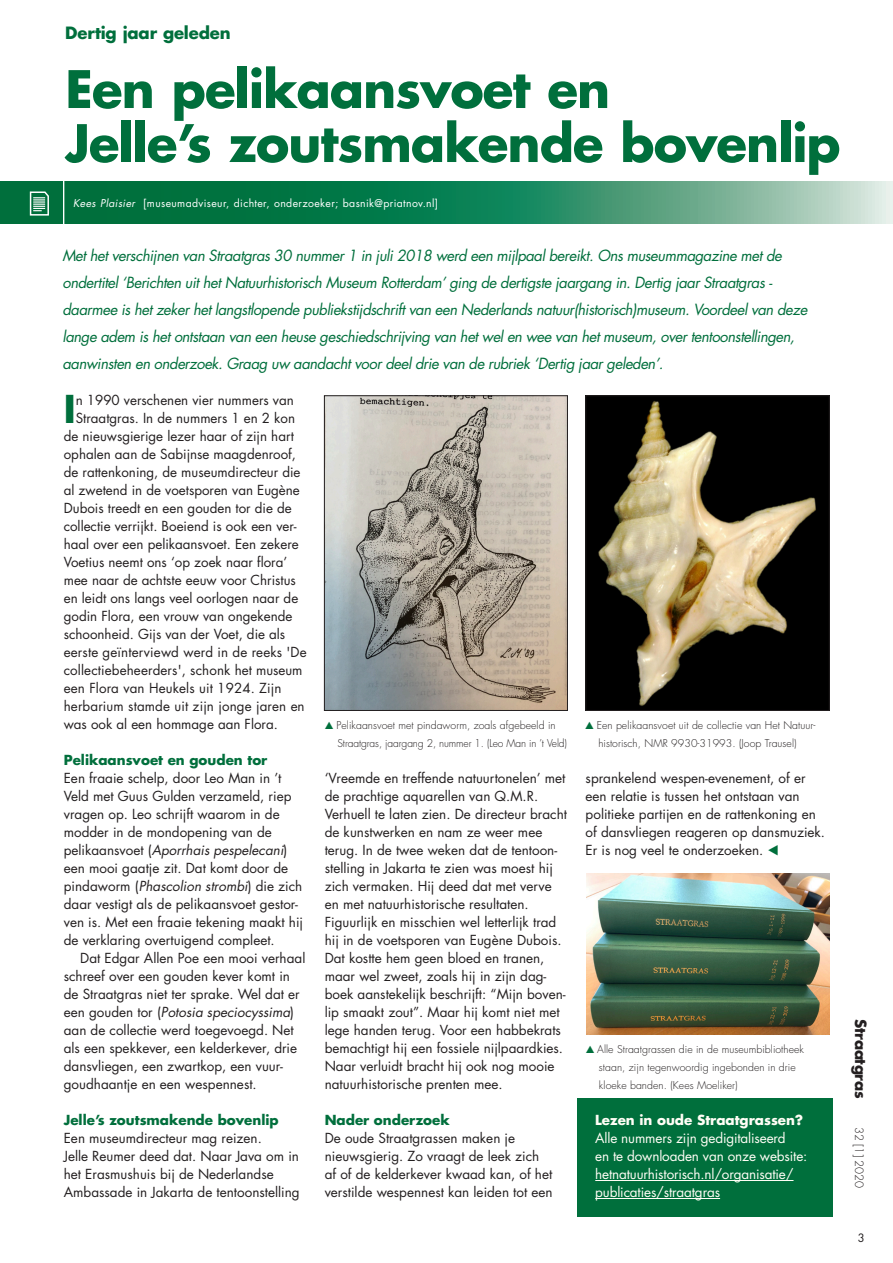
<style>
.page{position:relative;width:893px;height:1263px;background:#fff}
.page>*{position:absolute;margin:0;border:0;box-sizing:border-box;transform-origin:0 0}
.kop{font:700 50.25px "Futura Std";letter-spacing:-.02em;color:#006f3c}
.lopende_tekst_kop{font:700 37.35px "Futura Std";color:#006f3c}
.inhoudsopgave_kop{font:700 16.5px "Futura Std";letter-spacing:-.01em;color:#006f3c}
.Hoofdtekst{font:italic 15px/27px "Futura Std";letter-spacing:-.03em;color:#006f3c}
.t1{font:700 15px "Futura Std";letter-spacing:-.02em;color:#231f20}
.lopende_tekst_kop-2{font:13.5px/18px "Futura Std";color:#231f20}
.lopende_tekst_kop-3{font:13.5px/18px "Futura Std";letter-spacing:-.01em;color:#fffef6}
.lopende_tekst_kop-4{font:italic 13.5px "Futura Std";color:#231f20}
.lopende_tekst_kop-5{font:700 13.5px "Futura Std";color:#006f3c}
.lopende_tekst_kop-6{font:700 13.5px "Futura Std";color:#fffef6}
.t2{font:300 11.25px "Futura Std";letter-spacing:-.02em;color:#231f20}
.t3{font:11.25px "Futura Std";color:#231f20}
.No_Spacing{font:300 10.5px/18px "Futura Std";letter-spacing:.005em;color:#231f20}
.Normaal{font:10.5px "Futura Std";letter-spacing:.035em;color:#fff}
.s1{font-style:italic}
.s2{font-style:normal}
.s3{font-family:"European Pi Three";font-weight:400;color:#006f3c}
.s4{font-family:"European Pi Three";color:#006f3c}
</style>
<div class="page">
<svg style="left:0;top:181px;width:893px;height:43px;background:#338f68"></svg>
<svg style="left:29px;top:191px;width:21px;height:25px"></svg>
<hr style="left:63px;top:180px;width:1px;height:51px;background:#fff">
<img style="left:326px;top:398px;width:240px;height:311px">
<div style="left:324px;top:396px;width:244px;height:315px;border:1px solid #231f20"></div>
<img style="left:588px;top:398px;width:239px;height:311px">
<div style="left:586px;top:396px;width:243px;height:315px;border:1px solid #231f20"></div>
<img style="left:587px;top:873px;width:243px;height:162px">
<div style="left:577px;top:1098px;width:256px;height:118px;background:#006f3c"></div>
<hr style="left:595px;top:1180px;width:198px;height:1px;background:#fffef6">
<hr style="left:595px;top:1198px;width:125px;height:1px;background:#fffef6">
<p class="inhoudsopgave_kop" style="left:65px;top:22px;width:167px">Dertig jaar geleden</p>
<p class="kop" style="left:65px;top:56px;width:546px">Een pelikaansvoet en</p>
<p class="kop" style="left:65px;top:110px;width:777px">Jelle’s zoutsmakende bovenlip</p>
<p class="Normaal" style="left:73px;top:196px;width:367px"><span class="s1">Kees Plaisier</span> [museumadviseur, dichter, onderzoeker; basnik@priatnov.nl]</p>
<p class="Hoofdtekst" style="left:62px;top:242px;width:746px">Met het verschijnen van Straatgras 30 nummer 1 in juli 2018 werd een mijlpaal bereikt. Ons museummagazine met de ondertitel ‘Berichten uit het Natuurhistorisch Museum Rotterdam’ ging de dertigste jaargang in. Dertig jaar Straatgras - daarmee is het zeker het langstlopende publiekstijdschrift van een Nederlands natuur(historisch)museum. Voordeel van deze lange adem is het ontstaan van een heuse geschiedschrijving van het wel en wee van het museum, over tentoonstellingen, aanwinsten en onderzoek. Graag uw aandacht voor deel drie van de rubriek ‘Dertig jaar geleden’.</p>
<p class="lopende_tekst_kop" style="left:64px;top:384px;width:13px">I</p>
<p class="lopende_tekst_kop-2" style="left:76px;top:391px;width:220px">n 1990 verschenen vier nummers van</p>
<p class="lopende_tekst_kop-2" style="left:76px;top:409px;width:221px">Straatgras. In de nummers 1 en 2 kon</p>
<p class="lopende_tekst_kop-2" style="left:64px;top:427px;width:232px">de nieuwsgierige lezer haar of zijn hart</p>
<p class="lopende_tekst_kop-2" style="left:64px;top:445px;width:234px">ophalen aan de Sabijnse maagdenroof,</p>
<p class="lopende_tekst_kop-2" style="left:64px;top:463px;width:238px">de rattenkoning, de museumdirecteur die</p>
<p class="lopende_tekst_kop-2" style="left:64px;top:481px;width:238px">al zwetend in de voetsporen van Eugène</p>
<p class="lopende_tekst_kop-2" style="left:64px;top:499px;width:229px">Dubois treedt en een gouden tor die de</p>
<p class="lopende_tekst_kop-2" style="left:64px;top:517px;width:234px">collectie verrijkt. Boeiend is ook een ver-</p>
<p class="lopende_tekst_kop-2" style="left:64px;top:535px;width:237px">haal over een pelikaansvoet. Een zekere</p>
<p class="lopende_tekst_kop-2" style="left:64px;top:553px;width:225px">Voetius neemt ons ‘op zoek naar flora’</p>
<p class="lopende_tekst_kop-2" style="left:64px;top:571px;width:234px">mee naar de achtste eeuw voor Christus</p>
<p class="lopende_tekst_kop-2" style="left:64px;top:589px;width:236px">en leidt ons langs veel oorlogen naar de</p>
<p class="lopende_tekst_kop-2" style="left:64px;top:607px;width:230px">godin Flora, een vrouw van ongekende</p>
<p class="lopende_tekst_kop-2" style="left:64px;top:625px;width:223px">schoonheid. Gijs van der Voet, die als</p>
<p class="lopende_tekst_kop-2" style="left:64px;top:643px;width:244px">eerste geïnterviewd werd in de reeks 'De</p>
<p class="lopende_tekst_kop-2" style="left:64px;top:661px;width:240px">collectiebeheerders', schonk het museum</p>
<p class="lopende_tekst_kop-2" style="left:64px;top:679px;width:219px">een Flora van Heukels uit 1924. Zijn</p>
<p class="lopende_tekst_kop-2" style="left:64px;top:697px;width:242px">herbarium stamde uit zijn jonge jaren en</p>
<p class="lopende_tekst_kop-2" style="left:64px;top:715px;width:216px">was ook al een hommage aan Flora.</p>
<p class="lopende_tekst_kop-5" style="left:64px;top:751px;width:205px">Pelikaansvoet en gouden tor</p>
<p class="lopende_tekst_kop-2" style="left:64px;top:769px;width:219px">Een fraaie schelp, door Leo Man in ’t</p>
<p class="lopende_tekst_kop-2" style="left:64px;top:787px;width:229px">Veld met Guus Gulden verzameld, riep</p>
<p class="lopende_tekst_kop-2" style="left:64px;top:805px;width:217px">vragen op. Leo schrijft waarom in de</p>
<p class="lopende_tekst_kop-2" style="left:64px;top:823px;width:210px">modder in de mondopening van de</p>
<p class="lopende_tekst_kop-4" style="left:64px;top:841px;width:225px"><span class="s2">pelikaansvoet (</span>Aporrhais pespelecani<span class="s2">)</span></p>
<p class="lopende_tekst_kop-2" style="left:64px;top:859px;width:226px">een mooi gaatje zit. Dat komt door de</p>
<p class="lopende_tekst_kop-2" style="left:64px;top:877px;width:240px">pindaworm (<span class="s1">Phascolion strombi</span>) die zich</p>
<p class="lopende_tekst_kop-2" style="left:64px;top:895px;width:236px">daar vestigt als de pelikaansvoet gestor-</p>
<p class="lopende_tekst_kop-2" style="left:64px;top:913px;width:241px">ven is. Met een fraaie tekening maakt hij</p>
<p class="lopende_tekst_kop-2" style="left:64px;top:931px;width:212px">de verklaring overtuigend compleet.</p>
<p class="lopende_tekst_kop-2" style="left:80px;top:949px;width:227px">Dat Edgar Allen Poe een mooi verhaal</p>
<p class="lopende_tekst_kop-2" style="left:64px;top:967px;width:228px">schreef over een gouden kever komt in</p>
<p class="lopende_tekst_kop-2" style="left:64px;top:985px;width:238px">de Straatgras niet ter sprake. Wel dat er</p>
<p class="lopende_tekst_kop-4" style="left:64px;top:1003px;width:232px"><span class="s2">een gouden tor (</span>Potosia speciocyssima<span class="s2">)</span></p>
<p class="lopende_tekst_kop-2" style="left:64px;top:1021px;width:232px">aan de collectie werd toegevoegd. Net</p>
<p class="lopende_tekst_kop-2" style="left:64px;top:1039px;width:235px">als een spekkever, een kelderkever, drie</p>
<p class="lopende_tekst_kop-2" style="left:64px;top:1057px;width:221px">dansvliegen, een zwartkop, een vuur-</p>
<p class="lopende_tekst_kop-2" style="left:64px;top:1075px;width:194px">goudhaantje en een wespennest.</p>
<p class="lopende_tekst_kop-5" style="left:64px;top:1111px;width:216px">Jelle’s zoutsmakende bovenlip</p>
<p class="lopende_tekst_kop-2" style="left:64px;top:1129px;width:237px">Een museumdirecteur mag reizen.<br>Jelle Reumer deed dat. Naar Java om in het Erasmushuis bij de Nederlandse Ambassade in Jakarta de tentoonstelling</p>
<p class="No_Spacing" style="left:337px;top:716px;width:231px;text-indent:-13px"><span class="s3">G</span> Pelikaansvoet met pindaworm, zoals afgebeeld in<br>Straatgras, jaargang 2, nummer 1. (Leo Man in ’t Veld)</p>
<p class="lopende_tekst_kop-2" style="left:325px;top:769px;width:242px">‘Vreemde en treffende natuurtonelen’ met de prachtige aquarellen van Q.M.R.</p>
<p class="lopende_tekst_kop-2" style="left:325px;top:805px;width:244px">Verhuell te laten zien. De directeur bracht de kunstwerken en nam ze weer mee terug. In de twee weken dat de tentoon&shy;stelling in Jakarta te zien was moest hij zich vermaken. Hij deed dat met verve en met natuurhistorische resultaten.<br>Figuurlijk en misschien wel letterlijk trad hij in de voetsporen van Eugène Dubois.<br>Dat kostte hem geen bloed en tranen, maar wel zweet, zoals hij in zijn dag&shy;boek aanstekelijk beschrijft: “Mijn boven&shy;lip smaakt zout”. Maar hij komt niet met lege handen terug. Voor een habbekrats bemachtigt hij een fossiele nijlpaardkies.<br>Naar verluidt bracht hij ook nog mooie natuurhistorische prenten mee.</p>
<p class="lopende_tekst_kop-5" style="left:325px;top:1111px;width:126px">Nader onderzoek</p>
<p class="lopende_tekst_kop-2" style="left:325px;top:1129px;width:229px">De oude Straatgrassen maken je nieuwsgierig. Zo vraagt de leek zich af of de kelderkever kwaad kan, of het verstilde wespennest kan leiden tot een</p>
<p class="No_Spacing" style="left:585px;top:716px;width:232px;text-align:center"><span class="s3">G</span> Een pelikaansvoet uit de collectie van Het Natuur&shy;historisch, NMR 9930-31993. (Joop Trausel)</p>
<p class="lopende_tekst_kop-2" style="left:586px;top:769px;width:241px">sprankelend wespen-evenement, of er een relatie is tussen het ontstaan van politieke partijen en de rattenkoning en of dansvliegen reageren op dansmuziek.<br>Er is nog veel te onderzoeken. <span class="s4">F</span></p>
<p class="No_Spacing" style="left:599px;top:1040px;width:207px;text-indent:-13px"><span class="s3">G</span> Alle Straatgrassen die in de museumbibliotheek staan, zijn tegenwoordig ingebonden in drie kloeke banden. (Kees Moeliker)</p>
<p class="lopende_tekst_kop-6" style="left:595px;top:1111px;width:209px">Lezen in oude Straatgrassen?</p>
<p class="lopende_tekst_kop-3" style="left:595px;top:1129px;width:214px">Alle nummers zijn gedigitaliseerd<br>en te downloaden van onze website: hetnatuurhistorisch.nl/organisatie/ publicaties/straatgras</p>
<p class="t1" style="left:871px;top:1019px;width:81px;rotate:90deg">Straatgras</p>
<p class="t2" style="left:866px;top:1127px;width:62px;rotate:90deg">32 [1] 2020</p>
<p class="t3" style="left:858px;top:1231px;width:8px">3</p>
</div>
